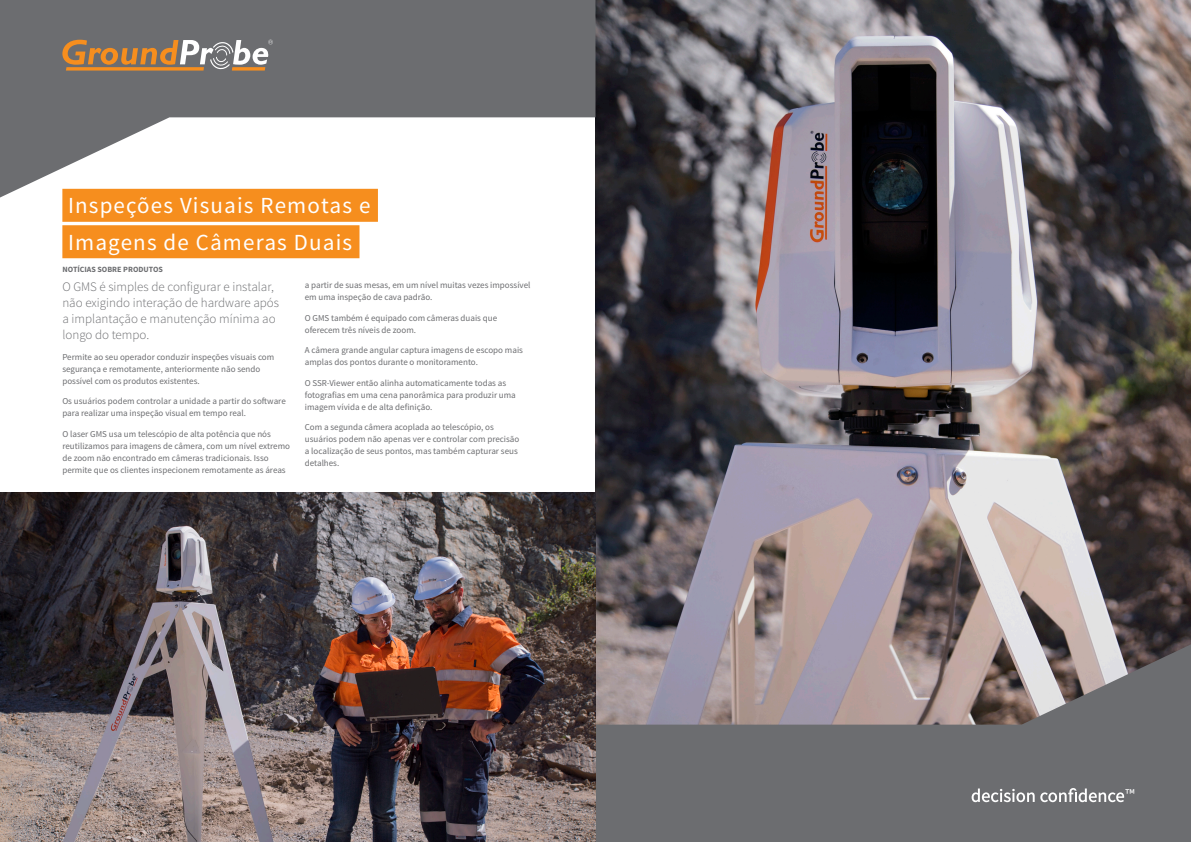
<style>
.page{position:relative;width:1191px;height:842px;background:#fff}
.page>*{position:absolute;margin:0;border:0;box-sizing:border-box;transform-origin:0 0}
.GP__Vision___Bar_beh{font:23px "Source Sans Pro";letter-spacing:.05em;color:#fff}
.t1{font:14.5px "Source Sans Pro";color:#fff}
.GP__Intro_paragraph{font:300 13px/16px "Source Sans Pro";color:#6c6d70}
.GP__Body_copy{font:9px/12px "Source Sans Pro";color:#6c6d70}
.GP__Sub_header_Alter{font:700 8px "Source Sans Pro";color:#6c6d70}
</style>
<div class="page">
<img style="left:595px;top:0;width:596px;height:644px">
<svg style="left:0;top:0;width:595px;height:198px;fill:#6c6d70"></svg>
<div style="left:62px;top:189px;width:316px;height:33px;background:#f68e1e"></div>
<div style="left:62px;top:225px;width:297px;height:33px;background:#f68e1e"></div>
<svg style="left:62px;top:40px;width:211px;height:31px;background:#a4896d"></svg>
<svg style="left:595px;top:644px;width:596px;height:198px;background:#7f7a7d"></svg>
<svg style="left:971px;top:788px;width:63px;height:14px"></svg>
<svg style="left:1040px;top:788px;width:84px;height:14px"></svg>
<img style="left:0;top:493px;width:595px;height:349px">
<p class="GP__Vision___Bar_beh" style="left:68px;top:191px;width:304px">Inspeções Visuais Remotas e</p>
<p class="GP__Vision___Bar_beh" style="left:68px;top:228px;width:285px">Imagens de Câmeras Duais</p>
<p class="GP__Intro_paragraph" style="left:62px;top:279px;width:218px">O GMS é simples de configurar e instalar, não exigindo interação de hardware após a implantação e manutenção mínima ao longo do tempo.</p>
<p class="GP__Body_copy" style="left:62px;top:351px;width:213px">Permite ao seu operador conduzir inspeções visuais com segurança e remotamente, anteriormente não sendo possível com os produtos existentes.</p>
<p class="GP__Body_copy" style="left:62px;top:395px;width:225px">Os usuários podem controlar a unidade a partir do software para realizar uma inspeção visual em tempo real.</p>
<p class="GP__Body_copy" style="left:62px;top:428px;width:229px">O laser GMS usa um telescópio de alta potência que nós reutilizamos para imagens de câmera, com um nível extremo de zoom não encontrado em câmeras tradicionais. Isso permite que os clientes inspecionem remotamente as áreas</p>
<p class="GP__Sub_header_Alter" style="left:62px;top:264px;width:102px">NOTÍCIAS SOBRE PRODUTOS</p>
<p class="GP__Body_copy" style="left:305px;top:279px;width:227px">a partir de suas mesas, em um nível muitas vezes impossível em uma inspeção de cava padrão.</p>
<p class="GP__Body_copy" style="left:305px;top:312px;width:194px">O GMS também é equipado com câmeras duais que oferecem três níveis de zoom.</p>
<p class="GP__Body_copy" style="left:305px;top:344px;width:220px">A câmera grande angular captura imagens de escopo mais amplas dos pontos durante o monitoramento.</p>
<p class="GP__Body_copy" style="left:305px;top:377px;width:213px">O SSR-Viewer então alinha automaticamente todas as fotografias em uma cena panorâmica para produzir uma imagem vívida e de alta definição.</p>
<p class="GP__Body_copy" style="left:305px;top:421px;width:216px">Com a segunda câmera acoplada ao telescópio, os usuários podem não apenas ver e controlar com precisão a localização de seus pontos, mas também capturar seus detalhes.</p>
<p class="t1" style="left:1125px;top:784px;width:11px">™</p>
</div>
